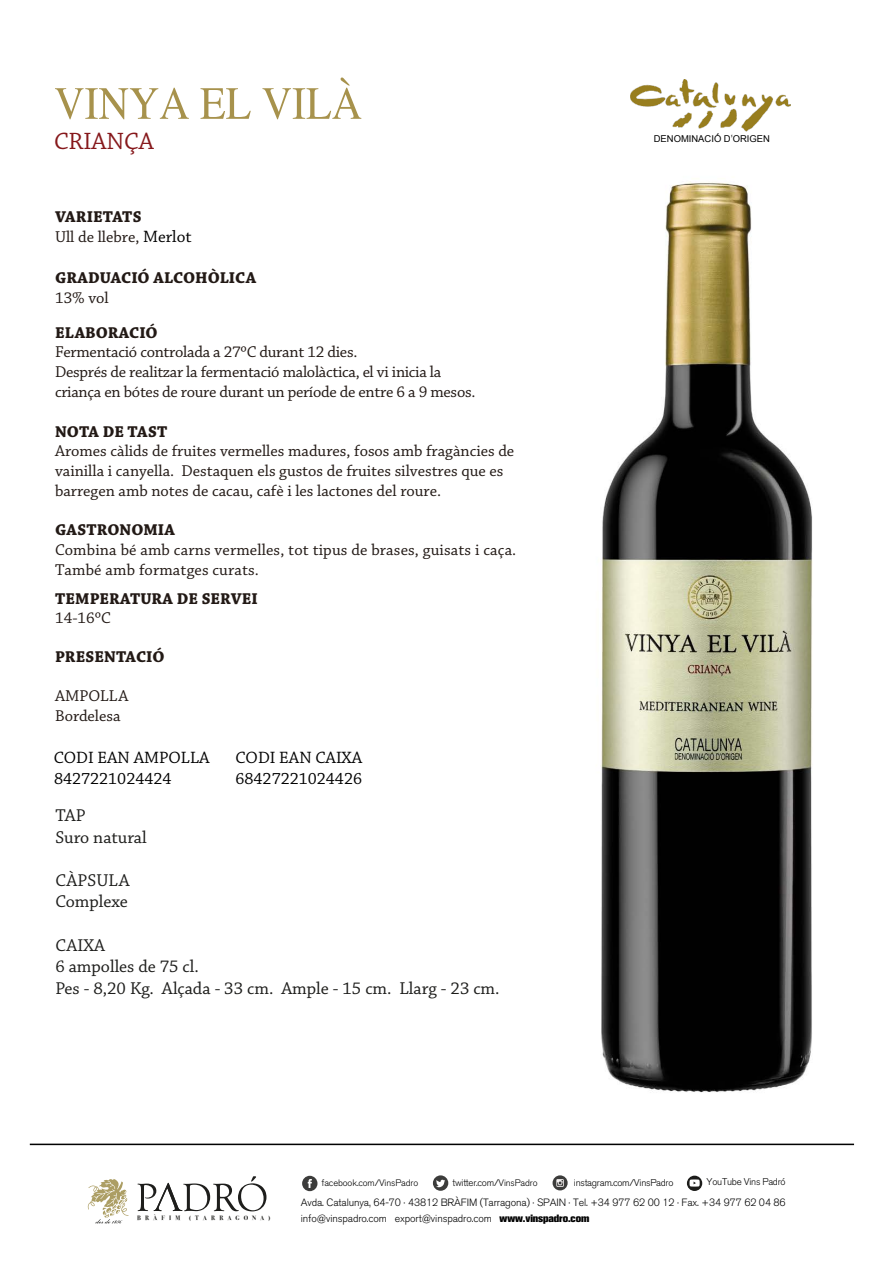
<style>
.page{position:relative;width:893px;height:1263px;background:#fff}
.page>*{position:absolute;margin:0;border:0;box-sizing:border-box;transform-origin:0 0}
.t1{font:24.9px "Chaparral Pro";color:#86181b}
.t2{font:18px/21.6px "Chaparral Pro";color:#1d1d1b}
.t3{font:17.25px/20.7px "Chaparral Pro";color:#000101}
.t4{font:16.5px/19.8px "Chaparral Pro";color:#221915}
.t5{font:700 16.5px "Chaparral Pro";letter-spacing:.005em;color:#221915}
.t6{font:300 10.5px/16.4px "Akzidenz Grotesk BQ";letter-spacing:-.01em;color:#020202}
.t7{font:300 9.75px "Akzidenz Grotesk BQ";letter-spacing:-.025em;color:#020202}
.t8{font:9.45px "Arial";color:#000101}
.t9{font:300 9.3px "Akzidenz Grotesk BQ";letter-spacing:-.01em;color:#010101}
.t10{font:700 6.3px "Bodoni Svty Two ITCTT";letter-spacing:.64em;color:#1e1e1c}
.s1{font-weight:700}
.s2{font-size:17.25px;color:#000101}
.s3{font-size:9.3px;color:#010101}
.s4{font-family:"Akzidenz Grotesk BQ X Bold Alt";font-weight:400}
</style>
<div class="page">
<img style="left:631px;top:79px;width:160px;height:56px">
<svg style="left:55px;top:88px;width:134px;height:31px"></svg>
<svg style="left:200px;top:88px;width:51px;height:31px"></svg>
<svg style="left:262px;top:77px;width:99px;height:42px"></svg>
<img style="left:601px;top:181px;width:212px;height:912px">
<hr style="left:30px;top:1143px;width:824px;height:2px;background:#020202">
<svg style="left:137px;top:1176px;width:129px;height:35px"></svg>
<svg style="left:88px;top:1179px;width:40px;height:44px"></svg>
<div style="left:302px;top:1176px;width:15px;height:15px;background:#3c3c3b;border-radius:50%"></div>
<svg style="left:308px;top:1179px;width:4px;height:9px"></svg>
<svg style="left:433px;top:1175px;width:15px;height:16px"></svg>
<svg style="left:436px;top:1180px;width:9px;height:7px"></svg>
<div style="left:553px;top:1175px;width:15px;height:15px;background:#3c3c3b;border-radius:50%"></div>
<svg style="left:556px;top:1179px;width:8px;height:8px"></svg>
<svg style="left:687px;top:1176px;width:15px;height:15px"></svg>
<svg style="left:689px;top:1179px;width:11px;height:7px"></svg>
<h1 class="t1" style="left:54px;top:127px;width:101px">CRIANÇA</h1>
<p class="t4" style="left:55px;top:208px;width:138px"><span class="s1">VARIETATS<br></span>Ull de llebre, <span class="s2">Merlot</span></p>
<p class="t5" style="left:55px;top:268px;width:203px">GRADUACIÓ ALCOHÒLICA</p>
<p class="t4" style="left:55px;top:288px;width:55px">13% vol</p>
<p class="t5" style="left:55px;top:323px;width:104px">ELABORACIÓ</p>
<p class="t4" style="left:55px;top:343px;width:422px">Fermentació controlada a 27ºC durant 12 dies.<br>Després de realitzar la fermentació malolàctica, el vi inicia la criança en bótes de roure durant un període de entre 6 a 9 mesos.</p>
<p class="t5" style="left:55px;top:422px;width:114px">NOTA DE TAST</p>
<p class="t4" style="left:55px;top:442px;width:461px">Aromes càlids de fruites vermelles madures, fosos amb fragàncies de vainilla i canyella. Destaquen els gustos de fruites silvestres que es barregen amb notes de cacau, cafè i les lactones del roure.</p>
<p class="t5" style="left:55px;top:520px;width:121px">GASTRONOMIA</p>
<p class="t4" style="left:55px;top:540px;width:463px">Combina bé amb carns vermelles, tot tipus de brases, guisats i caça.<br>També amb formatges curats.</p>
<p class="t5" style="left:55px;top:589px;width:204px">TEMPERATURA DE SERVEI</p>
<p class="t4" style="left:55px;top:608px;width:57px">14-16ºC</p>
<p class="t5" style="left:55px;top:647px;width:111px">PRESENTACIÓ</p>
<p class="t4" style="left:55px;top:687px;width:75px">AMPOLLA<br>Bordelesa</p>
<p class="t3" style="left:54px;top:748px;width:157px">CODI EAN AMPOLLA</p>
<p class="t3" style="left:54px;top:769px;width:119px">8427221024424</p>
<p class="t3" style="left:236px;top:748px;width:128px">CODI EAN CAIXA<br>68427221024426</p>
<p class="t2" style="left:55px;top:805px;width:93px">TAP<br>Suro natural</p>
<p class="t2" style="left:55px;top:870px;width:76px">CÀPSULA<br>Complexe</p>
<p class="t2" style="left:55px;top:935px;width:446px">CAIXA<br>6 ampolles de 75 cl.<br>Pes - 8,20 Kg. Alçada - 33 cm. Ample - 15 cm. Llarg - 23 cm.</p>
<p class="t8" style="left:654px;top:133px;width:118px">DENOMINACIÓ D’ORIGEN</p>
<p class="t10" style="left:137px;top:1214px;width:45px">BRÀFIM</p>
<p class="t10" style="left:189px;top:1214px;width:83px">(TARRAGONA)</p>
<p class="t9" style="left:322px;top:1178px;width:98px">facebook.com/VinsPadro</p>
<p class="t7" style="left:452px;top:1177px;width:87px">twitter.com/<span class="s3">VinsPadro</span></p>
<p class="t7" style="left:574px;top:1177px;width:101px">instagram.com/VinsPadro</p>
<p class="t7" style="left:707px;top:1176px;width:81px">YouTube Vins Padró</p>
<p class="t6" style="left:301px;top:1194px;width:486px">Avda. Catalunya, 64-70 · 43812 BRÀFIM (Tarragona) · SPAIN · Tel. +34 977 62 00 12 · Fax. +34 977 62 04 86 info@vinspadro.com export@vinspadro.com <span class="s4">www.vinspadro.com</span></p>
</div>
